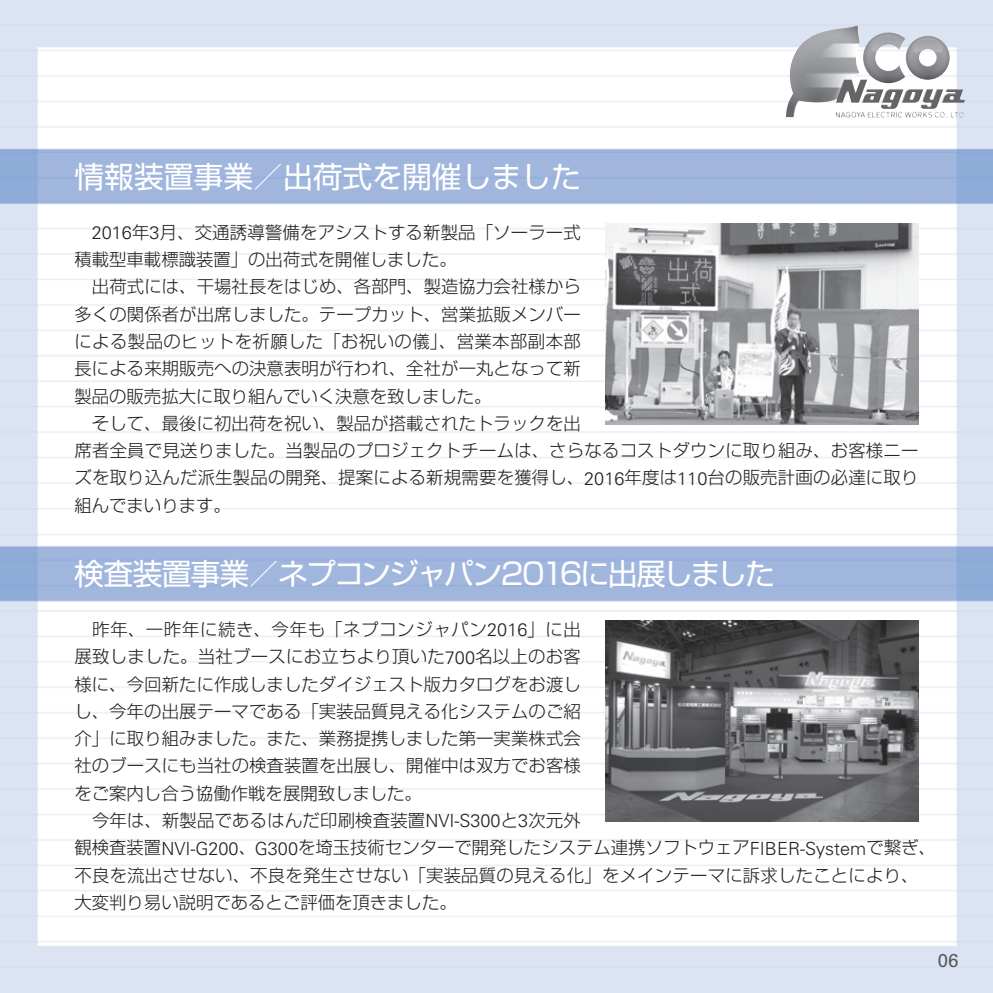
<style>
.page{position:relative;width:993px;height:993px;background:#fff}
.page>*{position:absolute;margin:0;border:0;box-sizing:border-box;transform-origin:0 0}
.t1{font:29.75px "Shin Go Pr 5 Regular 90 msp RKSJ H";letter-spacing:-.06em;color:#fff}
.t2{font:29.75px "Shin Go Pr 5 Regular 90 msp RKSJ H";color:#fff}
.t3{font:18.55px "Univers LT Std";color:#57585a}
.t4{font:17.32px/27.3px "Shin Go Pr 5 Light 90 msp RKSJ H";letter-spacing:.005em;color:#231f20}
.s1{font-family:"Univers LT Std";font-weight:300;font-size:18.03px}
</style>
<div class="page">
<img style="left:0;top:0;width:992px;height:992px">
<img style="left:605px;top:620px;width:313px;height:201px">
<img style="left:605px;top:223px;width:313px;height:201px">
<img style="left:785px;top:25px;width:179px;height:92px">
<h1 class="t2" style="left:74px;top:165px;width:507px">情報装置事業／出荷式を開催しました</h1>
<p class="t4" style="left:74px;top:221px;width:845px;text-indent:17px"><span class="s1">2016</span>年<span class="s1">3</span>月、交通誘導警備をアシストする新製品「ソーラー式<br>積載型車載標識装置」の出荷式を開催しました。<br>　出荷式には、干場社長をはじめ、各部門、製造協力会社様から<br>多くの関係者が出席しました。テープカット、営業拡販メンバー<br>による製品のヒットを祈願した「お祝いの儀」、営業本部副本部<br>長による来期販売への決意表明が行われ、全社が一丸となって新<br>製品の販売拡大に取り組んでいく決意を致しました。<br>　そして、最後に初出荷を祝い、製品が搭載されたトラックを出<br>席者全員で見送りました。当製品のプロジェクトチームは、さらなるコストダウンに取り組み、お客様ニーズを取り込んだ派生製品の開発、提案による新規需要を獲得し、<span class="s1">2016</span>年度は<span class="s1">110</span>台の販売計画の必達に取り組んでまいります。</p>
<h1 class="t1" style="left:74px;top:562px;width:702px">検査装置事業／ネプコンジャパン2016に出展しました</h1>
<p class="t4" style="left:74px;top:618px;width:862px">　昨年、一昨年に続き、今年も「ネプコンジャパン<span class="s1">2016</span>」に出<br>展致しました。当社ブースにお立ちより頂いた<span class="s1">700</span>名以上のお客<br>様に、今回新たに作成しましたダイジェスト版カタログをお渡し<br>し、今年の出展テーマである「実装品質見える化システムのご紹<br>介」に取り組みました。また、業務提携しました第一実業株式会<br>社のブースにも当社の検査装置を出展し、開催中は双方でお客様<br>をご案内し合う協働作戦を展開致しました。<br>　今年は、新製品であるはんだ印刷検査装置<span class="s1">NVI-S300</span>と<span class="s1">3</span>次元外<br>観検査装置<span class="s1">NVI-G200</span>、<span class="s1">G300</span>を埼玉技術センターで開発したシステム連携ソフトウェア<span class="s1">FIBER-System</span>で繋ぎ、不良を流出させない、不良を発生させない「実装品質の見える化」をメインテーマに訴求したことにより、大変判り易い説明であるとご評価を頂きました。</p>
<p class="t3" style="left:937px;top:949px;width:22px">06</p>
</div>
